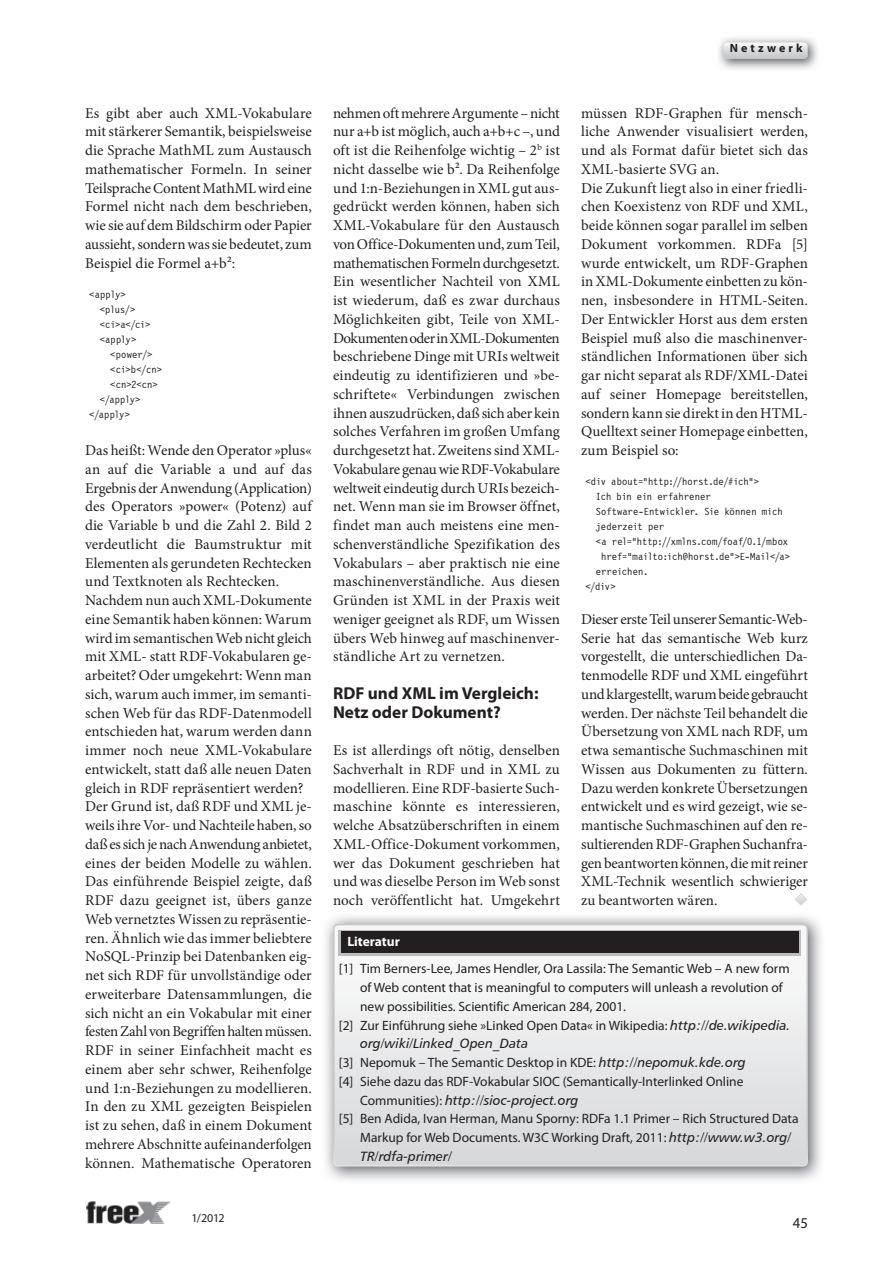
<style>
.page{position:relative;width:893px;height:1263px;background:#fff}
.page>*{position:absolute;margin:0;border:0;box-sizing:border-box;transform-origin:0 0}
.t1{font:700 17.25px/18.8px "Myriad Pro";color:#231f20}
.t2{font:15px/18.8px "Minion Pro";color:#231f20;text-align:justify}
.t3{font:15px "Myriad Pro";color:#231f20}
.t4{font:13.5px/18.8px "Myriad Pro";color:#231f20}
.t5{font:13.5px "Humanist 777 BT Italic B";color:#231f20}
.t6{font:700 13.5px "Myriad Pro";color:#fff}
.t7{font:700 12px "Myriad Pro";letter-spacing:.26em;color:#231f20}
.t8{font:12px "Myriad Pro";color:#231f20}
.t9{font:10.5px/15px "Letter Gothic 12 Pitch BT";color:#231f20}
.s1{font-family:"Humanist 777 BT Italic B"}
.s2{font-family:"Myriad Pro"}
</style>
<div class="page">
<img style="left:86px;top:1201px;width:84px;height:22px">
<img style="left:718px;top:37px;width:100px;height:32px">
<svg style="left:723px;top:42px;width:85px;height:17px"></svg>
<svg style="left:795px;top:893px;width:12px;height:13px"></svg>
<img style="left:326px;top:916px;width:496px;height:264px">
<svg style="left:333px;top:924px;width:475px;height:242px"></svg>
<p class="t7" style="left:730px;top:40px;width:75px">Netzwerk</p>
<p class="t2" style="left:85px;top:103px;width:228px">Es gibt aber auch XML-Vokabulare mit stärkerer Semantik, beispielsweise die Sprache MathML zum Austausch mathematischer Formeln. In seiner Teilsprache Content MathML wird eine Formel nicht nach dem beschrieben, wie sie auf dem Bildschirm oder Papier aussieht, sondern was sie bedeutet, zum Beispiel die Formel a+b²:</p>
<p class="t9" style="left:100px;top:287px;width:52px;text-indent:-10px">&lt;apply&gt; &lt;plus/&gt; &lt;ci&gt;a&lt;/ci&gt; &lt;apply&gt;</p>
<p class="t9" style="left:110px;top:347px;width:44px">&lt;power/&gt;</p>
<p class="t9" style="left:110px;top:362px;width:53px">&lt;ci&gt;b&lt;/cn&gt;</p>
<p class="t9" style="left:110px;top:377px;width:49px">&lt;cn&gt;2&lt;cn&gt;</p>
<p class="t9" style="left:100px;top:392px;width:42px">&lt;/apply&gt;</p>
<p class="t9" style="left:89px;top:407px;width:42px">&lt;/apply&gt;</p>
<p class="t2" style="left:85px;top:441px;width:228px;text-align:left">Das heißt: Wende den Operator »plus« an auf die Variable a und auf das Ergebnis der Anwendung (Application) des Operators »power« (Potenz) auf die Variable b und die Zahl 2. Bild 2 verdeutlicht die Baumstruktur mit Elementen als gerundeten Rechtecken und Textknoten als Rechtecken.<br>Nachdem nun auch XML-Dokumente eine Semantik haben können: Warum wird im semantischen Web nicht gleich mit XML- statt RDF-Vokabularen ge&shy;arbeitet? Oder umgekehrt: Wenn man sich, warum auch immer, im semanti&shy;schen Web für das RDF-Datenmodell entschieden hat, warum werden dann immer noch neue XML-Vokabulare entwickelt, statt daß alle neuen Daten gleich in RDF repräsentiert werden?<br>Der Grund ist, daß RDF und XML je&shy;weils ihre Vor- und Nachteile haben, so daß es sich je nach Anwendung anbietet, eines der beiden Modelle zu wählen.<br>Das einführende Beispiel zeigte, daß RDF dazu geeignet ist, übers ganze Web vernetztes Wissen zu repräsentie&shy;ren. Ähnlich wie das immer beliebtere NoSQL-Prinzip bei Datenbanken eig&shy;net sich RDF für unvollständige oder erweiterbare Datensammlungen, die sich nicht an ein Vokabular mit einer festen Zahl von Begriffen halten müssen.<br>RDF in seiner Einfachheit macht es einem aber sehr schwer, Reihenfolge und 1:n-Beziehungen zu modellieren.<br>In den zu XML gezeigten Beispielen ist zu sehen, daß in einem Dokument mehrere Abschnitte aufeinanderfolgen können. Mathematische Operatoren</p>
<p class="t8" style="left:191px;top:1210px;width:35px">1/2012</p>
<p class="t2" style="left:333px;top:103px;width:228px">nehmen oft mehrere Argumente – nicht nur a+b ist möglich, auch a+b+c –, und oft ist die Reihenfolge wichtig – 2<sup>b</sup> ist nicht dasselbe wie b². Da Reihenfolge und 1:n-Beziehungen in XML gut aus&shy;gedrückt werden können, haben sich XML-Vokabulare für den Austausch von Office-Dokumenten und, zum Teil, mathematischen Formeln durchgesetzt.<br>Ein wesentlicher Nachteil von XML ist wiederum, daß es zwar durchaus Möglichkeiten gibt, Teile von XML-Dokumenten oder in XML-Dokumenten beschriebene Dinge mit URIs weltweit eindeutig zu identifizieren und »be&shy;schriftete« Verbindungen zwischen ihnen auszudrücken, daß sich aber kein solches Verfahren im großen Umfang durchgesetzt hat. Zweitens sind XML-Vokabulare genau wie RDF-Vokabulare weltweit eindeutig durch URIs bezeich&shy;net. Wenn man sie im Browser öffnet, findet man auch meistens eine men&shy;schenverständliche Spezifikation des Vokabulars – aber praktisch nie eine maschinenverständliche. Aus diesen Gründen ist XML in der Praxis weit weniger geeignet als RDF, um Wissen übers Web hinweg auf maschinenver&shy;ständliche Art zu vernetzen.</p>
<p class="t1" style="left:333px;top:683px;width:207px">RDF und XML im Vergleich:<br>Netz oder Dokument?</p>
<p class="t2" style="left:333px;top:741px;width:228px">Es ist allerdings oft nötig, denselben Sachverhalt in RDF und in XML zu modellieren. Eine RDF-basierte Such&shy;maschine könnte es interessieren, welche Absatzüberschriften in einem XML-Office-Dokument vorkommen, wer das Dokument geschrieben hat und was dieselbe Person im Web sonst noch veröffentlicht hat. Umgekehrt</p>
<p class="t2" style="left:581px;top:103px;width:228px;text-align:left">müssen RDF-Graphen für mensch&shy;liche Anwender visualisiert werden, und als Format dafür bietet sich das XML-basierte SVG an.<br>Die Zukunft liegt also in einer friedli&shy;chen Koexistenz von RDF und XML, beide können sogar parallel im selben Dokument vorkommen. RDFa [5] wurde entwickelt, um RDF-Graphen in XML-Dokumente einbetten zu kön&shy;nen, insbesondere in HTML-Seiten.<br>Der Entwickler Horst aus dem ersten Beispiel muß also die maschinenver&shy;ständlichen Informationen über sich gar nicht separat als RDF/XML-Datei auf seiner Homepage bereitstellen, sondern kann sie direkt in den HTML-Quelltext seiner Homepage einbetten, zum Beispiel so:</p>
<p class="t9" style="left:585px;top:474px;width:175px">&lt;div about="http://horst.de/#ich"&gt;</p>
<p class="t9" style="left:596px;top:489px;width:116px">Ich bin ein erfahrener</p>
<p class="t9" style="left:596px;top:504px;width:188px">Software-Entwickler. Sie können mich</p>
<p class="t9" style="left:596px;top:519px;width:70px">jederzeit per</p>
<p class="t9" style="left:596px;top:534px;width:194px">&lt;a rel="http://xmlns.com/foaf/0.1/mbox</p>
<p class="t9" style="left:601px;top:549px;width:190px">href="mailto:ich@horst.de"&gt;E-Mail&lt;/a&gt;</p>
<p class="t9" style="left:596px;top:564px;width:54px">erreichen.</p>
<p class="t9" style="left:585px;top:579px;width:32px">&lt;/div&gt;</p>
<p class="t2" style="left:581px;top:610px;width:228px">Dieser erste Teil unserer Semantic-Web-Serie hat das semantische Web kurz vorgestellt, die unterschiedlichen Da&shy;tenmodelle RDF und XML eingeführt und klargestellt, warum beide gebraucht werden. Der nächste Teil behandelt die Übersetzung von XML nach RDF, um etwa semantische Suchmaschinen mit Wissen aus Dokumenten zu füttern.<br>Dazu werden konkrete Übersetzungen entwickelt und es wird gezeigt, wie se&shy;mantische Suchmaschinen auf den re&shy;sultierenden RDF-Graphen Suchanfra&shy;gen beantworten können, die mit reiner XML-Technik wesentlich schwieriger zu beantworten wären.</p>
<p class="t6" style="left:347px;top:933px;width:54px">Literatur</p>
<p class="t4" style="left:339px;top:959px;width:452px">[1] Tim Berners-Lee, James Hendler, Ora Lassila: The Semantic Web – A new form</p>
<p class="t4" style="left:360px;top:978px;width:424px">of Web content that is meaningful to computers will unleash a revolution of</p>
<p class="t4" style="left:360px;top:997px;width:267px">new possibilities. Scientific American 284, 2001.</p>
<p class="t4" style="left:339px;top:1015px;width:453px">[2] Zur Einführung siehe »Linked Open Data« in Wikipedia: <span class="s1">http://de.wikipedia.</span></p>
<p class="t5" style="left:360px;top:1035px;width:170px">org/wiki/Linked_Open_Data</p>
<p class="t4" style="left:339px;top:1053px;width:408px">[3] Nepomuk – The Semantic Desktop in KDE: <span class="s1">http://nepomuk.kde.org </span>[4] Siehe dazu das RDF-Vokabular SIOC (Semantically-Interlinked Online</p>
<p class="t5" style="left:360px;top:1091px;width:220px"><span class="s2">Communities):</span> http://sioc-project.org</p>
<p class="t4" style="left:360px;top:1109px;width:440px;text-indent:-21px">[5] Ben Adida, Ivan Herman, Manu Sporny: RDFa 1.1 Primer – Rich Structured Data<br>Markup for Web Documents. W3C Working Draft, 2011: <span class="s1">http://www.w3.org/</span></p>
<p class="t5" style="left:360px;top:1147px;width:93px">TR/rdfa-primer/</p>
<p class="t3" style="left:793px;top:1214px;width:17px">45</p>
</div>
